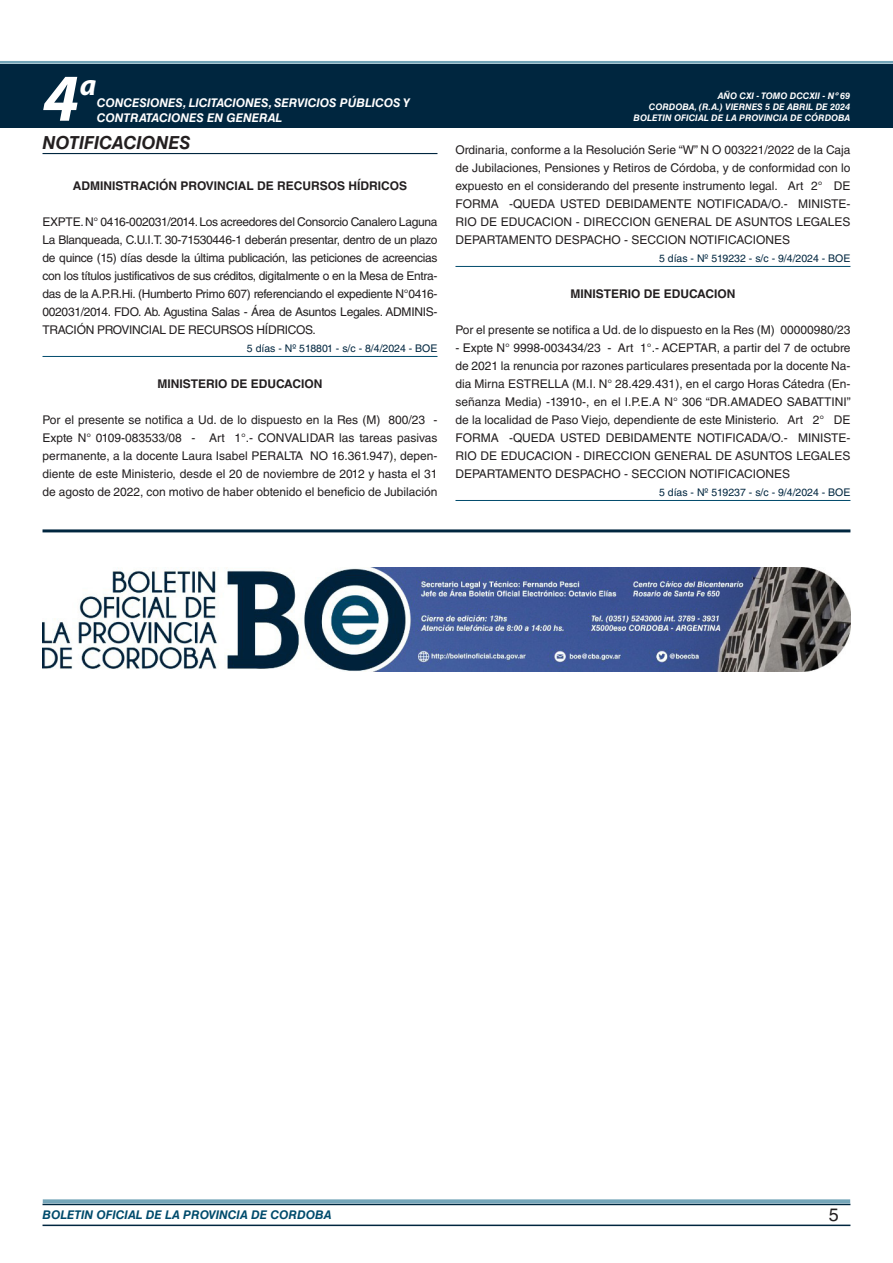
<style>
.page{position:relative;width:893px;height:1263px;background:#fff}
.page>*{position:absolute;margin:0;border:0;box-sizing:border-box;transform-origin:0 0}
.t1{font:italic 700 67.5px "Myriad Pro";color:#fff}
.t2{font:italic 700 30px "Myriad Pro";color:#fff}
.NOMBRE_DE_MINISTERIO{font:italic 700 18px "Helvetica LT Std";color:#231f20}
.t3{font:18px "Helvetica LT Std";color:#231f20}
.TEXTO_BASE{font:12px/18px "Helvetica LT Std";color:#231f20;text-align:justify}
.RESUELVE{font:700 12px "Helvetica LT Std";color:#231f20}
.t4{font:italic 700 12px/14.4px "Helvetica LT Std";color:#fff}
.t5{font:italic 700 12px "Helvetica LT Std";color:#004b6c}
.FECHA_DE_VENCIMIENTO{font:10.5px "Helvetica LT Std";color:#00263f}
.t6{font:italic 700 9px/10.8px "Helvetica LT Std";color:#fff;text-align:right}
</style>
<div class="page">
<div style="left:0;top:61px;width:893px;height:6px;background:#fff;opacity:.75"></div>
<hr style="left:43px;top:1224px;width:807px;height:2px;background:#00263f">
<div style="left:42px;top:1198px;width:809px;height:8px;background:#fff;opacity:.75"></div>
<div style="left:0;top:64px;width:893px;height:64px;background:#00263f"></div>
<hr style="left:43px;top:153px;width:394px;height:1px;background:#00263f">
<hr style="left:43px;top:356px;width:394px;height:1px;background:#004b6c">
<hr style="left:455px;top:266px;width:395px;height:1px;background:#004b6c">
<hr style="left:455px;top:500px;width:395px;height:1px;background:#004b6c">
<hr style="left:43px;top:529px;width:807px;height:3px;background:#00263f">
<img style="left:43px;top:568px;width:807px;height:103px">
<h1 class="t1" style="left:43px;top:54px;width:38px">4</h1>
<h2 class="t2" style="left:80px;top:66px;width:18px">a</h2>
<p class="t4" style="left:97px;top:96px;width:315px">CONCESIONES, LICITACIONES, SERVICIOS PÚBLICOS Y<br>CONTRATACIONES EN GENERAL</p>
<p class="NOMBRE_DE_MINISTERIO" style="left:43px;top:131px;width:149px">NOTIFICACIONES</p>
<p class="RESUELVE" style="left:73px;top:178px;width:336px">ADMINISTRACIÓN PROVINCIAL DE RECURSOS HÍDRICOS</p>
<p class="TEXTO_BASE" style="left:43px;top:213px;width:396px">EXPTE. N° 0416-002031/2014. Los acreedores del Consorcio Canalero Laguna La Blanqueada, C.U.I.T. 30-71530446-1 deberán presentar, dentro de un plazo de quince (15) días desde la última publicación, las peticiones de acreencias con los títulos justificativos de sus créditos, digitalmente o en la Mesa de Entra&shy;das de la A.P.R.Hi. (Humberto Primo 607) referenciando el expediente N°0416- 002031/2014. FDO. Ab. Agustina Salas - Área de Asuntos Legales. ADMINIS-TRACIÓN PROVINCIAL DE RECURSOS HÍDRICOS.</p>
<p class="FECHA_DE_VENCIMIENTO" style="left:247px;top:342px;width:192px">5 días - Nº 518801 - s/c - 8/4/2024 - BOE</p>
<p class="RESUELVE" style="left:158px;top:376px;width:166px">MINISTERIO DE EDUCACION</p>
<p class="TEXTO_BASE" style="left:43px;top:411px;width:396px">Por el presente se notifica a Ud. de lo dispuesto en la Res (M) 800/23 - Expte N° 0109-083533/08 - Art 1°.- CONVALIDAR las tareas pasivas permanente, a la docente Laura Isabel PERALTA NO 16.361.947), depen&shy;diente de este Ministerio, desde el 20 de noviembre de 2012 y hasta el 31 de agosto de 2022, con motivo de haber obtenido el beneficio de Jubilación</p>
<p class="t6" style="left:649px;top:91px;width:203px">AÑO CXI - TOMO DCCXII - Nº 69<br>CORDOBA, (R.A.) VIERNES 5 DE ABRIL DE 2024</p>
<p class="t6" style="left:634px;top:112px;width:218px">BOLETIN OFICIAL DE LA PROVINCIA DE CÓRDOBA</p>
<p class="TEXTO_BASE" style="left:455px;top:141px;width:396px">Ordinaria, conforme a la Resolución Serie “W” N O 003221/2022 de la Caja de Jubilaciones, Pensiones y Retiros de Córdoba, y de conformidad con lo expuesto en el considerando del presente instrumento legal. Art 2° DE FORMA -QUEDA USTED DEBIDAMENTE NOTIFICADA/O.- MINISTE-RIO DE EDUCACION - DIRECCION GENERAL DE ASUNTOS LEGALES DEPARTAMENTO DESPACHO - SECCION NOTIFICACIONES</p>
<p class="FECHA_DE_VENCIMIENTO" style="left:659px;top:252px;width:193px">5 días - Nº 519232 - s/c - 9/4/2024 - BOE</p>
<p class="RESUELVE" style="left:571px;top:286px;width:166px">MINISTERIO DE EDUCACION</p>
<p class="TEXTO_BASE" style="left:455px;top:321px;width:396px">Por el presente se notifica a Ud. de lo dispuesto en la Res (M) 00000980/23</p>
<p class="TEXTO_BASE" style="left:455px;top:339px;width:397px">- Expte N° 9998-003434/23 - Art 1°.- ACEPTAR, a partir del 7 de octubre de 2021 la renuncia por razones particulares presentada por la docente Na&shy;dia Mirna ESTRELLA (M.I. N° 28.429.431), en el cargo Horas Cátedra (En&shy;señanza Media) -13910-, en el I.P.E.A N° 306 “DR.AMADEO SABATTINI” de la localidad de Paso Viejo, dependiente de este Ministerio. Art 2° DE FORMA -QUEDA USTED DEBIDAMENTE NOTIFICADA/O.- MINISTE-RIO DE EDUCACION - DIRECCION GENERAL DE ASUNTOS LEGALES DEPARTAMENTO DESPACHO - SECCION NOTIFICACIONES</p>
<p class="FECHA_DE_VENCIMIENTO" style="left:659px;top:486px;width:193px">5 días - Nº 519237 - s/c - 9/4/2024 - BOE</p>
<p class="t5" style="left:43px;top:1208px;width:290px">BOLETIN OFICIAL DE LA PROVINCIA DE CORDOBA</p>
<h3 class="t3" style="left:829px;top:1204px;width:12px">5</h3>
</div>
